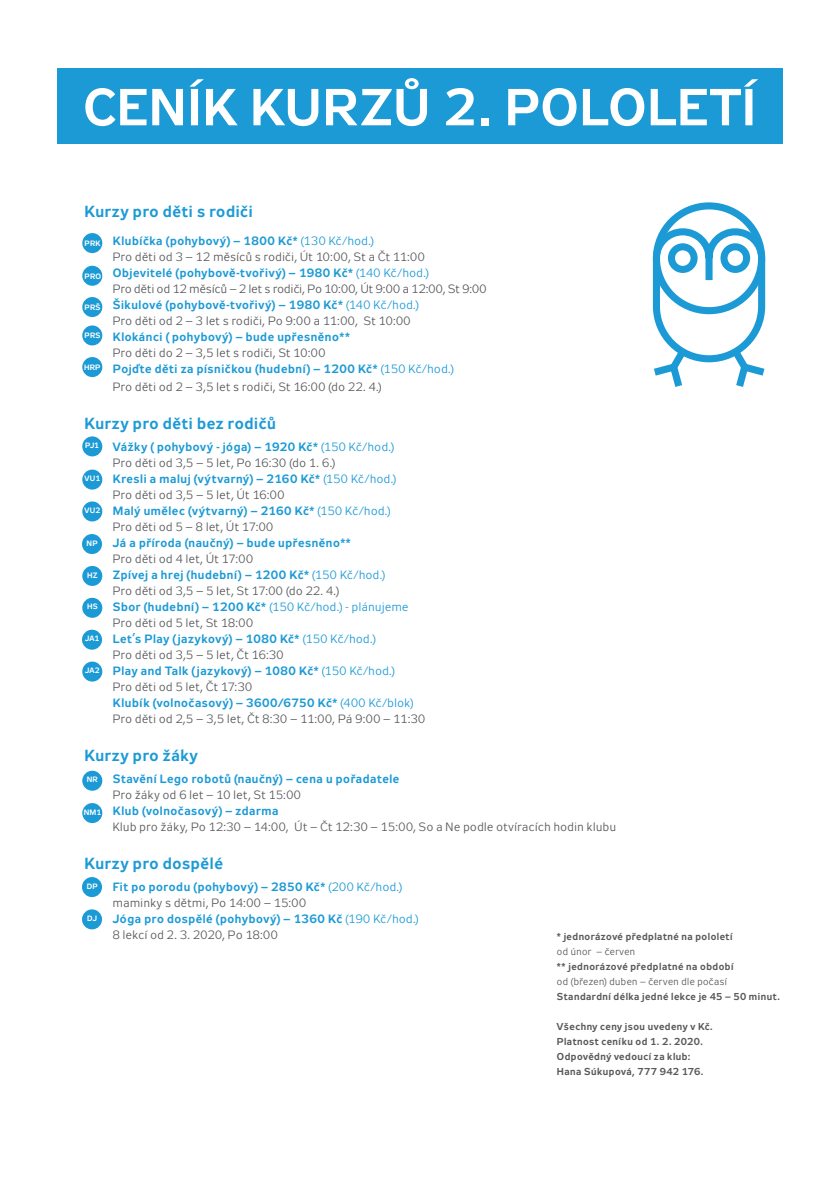
<style>
.page{position:relative;width:840px;height:1191px;background:#fff}
.page>*{position:absolute;margin:0;border:0;box-sizing:border-box;transform-origin:0 0}
.t1{font:700 51.8px "Zeppelin 31";letter-spacing:.025em;color:#fff}
.t2{font:700 16px "Zeppelin 31";letter-spacing:.04em;color:#1c9ad6}
.t3{font:12px/16px "Zeppelin 31";letter-spacing:.045em;color:#58595b}
.t4{font:700 12px/16px "Zeppelin 31";letter-spacing:.045em;color:#1c9ad6}
.t5{font:700 10px/15px "Zeppelin 31";letter-spacing:.045em;color:#58595b}
.t6{font:10px "Zeppelin 31";letter-spacing:.045em;color:#58595b}
.t7{font:700 7.8px "Zeppelin 31";letter-spacing:.02em;color:#fff}
.s1{font-weight:700;color:#1c9ad6}
.s2{color:#1c9ad6}
.s3{font-weight:400;color:#58595b}
.s4{font-weight:400}
</style>
<div class="page">
<div style="left:82px;top:233px;width:20px;height:20px;background:#1c9ad6;border-radius:50%"></div>
<div style="left:82px;top:266px;width:20px;height:20px;background:#1c9ad6;border-radius:50%"></div>
<div style="left:82px;top:297px;width:20px;height:20px;background:#1c9ad6;border-radius:50%"></div>
<div style="left:82px;top:325px;width:20px;height:20px;background:#1c9ad6;border-radius:50%"></div>
<div style="left:82px;top:436px;width:20px;height:20px;background:#1c9ad6;border-radius:50%"></div>
<div style="left:82px;top:469px;width:20px;height:20px;background:#1c9ad6;border-radius:50%"></div>
<div style="left:82px;top:501px;width:20px;height:20px;background:#1c9ad6;border-radius:50%"></div>
<div style="left:82px;top:357px;width:20px;height:20px;background:#1c9ad6;border-radius:50%"></div>
<div style="left:58px;top:68px;width:724px;height:75px;background:#1c9ad6"></div>
<div style="left:652px;top:202px;width:112px;height:160px;border:7px solid #1c9ad6;border-radius:53px"></div>
<svg style="left:652px;top:225px;width:114px;height:93px"></svg>
<div style="left:705px;top:257px;width:7px;height:23px;background:#1c9ad6"></div>
<svg style="left:726px;top:343px;width:39px;height:44px"></svg>
<svg style="left:654px;top:343px;width:37px;height:44px"></svg>
<div style="left:82px;top:534px;width:20px;height:20px;background:#1c9ad6;border-radius:50%"></div>
<div style="left:82px;top:566px;width:20px;height:20px;background:#1c9ad6;border-radius:50%"></div>
<div style="left:82px;top:598px;width:20px;height:20px;background:#1c9ad6;border-radius:50%"></div>
<div style="left:82px;top:629px;width:20px;height:20px;background:#1c9ad6;border-radius:50%"></div>
<div style="left:82px;top:661px;width:20px;height:20px;background:#1c9ad6;border-radius:50%"></div>
<div style="left:82px;top:770px;width:20px;height:20px;background:#1c9ad6;border-radius:50%"></div>
<div style="left:82px;top:803px;width:20px;height:20px;background:#1c9ad6;border-radius:50%"></div>
<div style="left:82px;top:877px;width:20px;height:20px;background:#1c9ad6;border-radius:50%"></div>
<div style="left:82px;top:909px;width:20px;height:20px;background:#1c9ad6;border-radius:50%"></div>
<h1 class="t1" style="left:83px;top:78px;width:454px">CENÍK KURZŮ 2. pololetí</h1>
<h2 class="t2" style="left:84px;top:202px;width:169px">Kurzy pro děti s rodiči</h2>
<p class="t3" style="left:113px;top:234px;width:375px"><span class="s1">Klubíčka (pohybový) – 1800 Kč*</span> <span class="s2">(130 Kč/hod.)<br></span>Pro děti od 3 – 12 měsíců s rodiči, Út 10:00, St a Čt 11:00<br><span class="s1">Objevitelé (pohybově-tvořivý) – 1980 Kč*</span> <span class="s2">(140 Kč/hod.)<br></span>Pro děti od 12 měsíců – 2 let s rodiči, Po 10:00, Út 9:00 a 12:00, St 9:00<br><span class="s1">Šikulové (pohybově-tvořivý) – 1980 Kč*</span> <span class="s2">(140 Kč/hod.)<br></span>Pro děti od 2 – 3 let s rodiči, Po 9:00 a 11:00, St 10:00</p>
<p class="t4" style="left:113px;top:330px;width:238px">Klokánci ( pohybový) – bude upřesněno**</p>
<p class="t4" style="left:113px;top:346px;width:342px"><span class="s3">Pro děti do 2 – 3,5 let s rodiči, St 10:00<br></span>Pojďte děti za písničkou (hudební) – 1200 Kč* <span class="s4">(150 Kč/hod.)</span></p>
<p class="t3" style="left:113px;top:380px;width:270px">Pro děti od 2 – 3,5 let s rodiči, St 16:00 (do 22. 4.)</p>
<h2 class="t2" style="left:84px;top:414px;width:193px">Kurzy pro děti bez rodičů</h2>
<p class="t4" style="left:113px;top:440px;width:285px">Vážky ( pohybový - jóga) – 1920 Kč* <span class="s4">(150 Kč/hod.)<br></span><span class="s3">Pro děti od 3,5 – 5 let, Po 16:30 (do 1. 6.)<br></span>Kresli a maluj (výtvarný) – 2160 Kč* <span class="s4">(150 Kč/hod.)<br></span><span class="s3">Pro děti od 3,5 – 5 let, Út 16:00<br></span>Malý umělec (výtvarný) – 2160 Kč* <span class="s4">(150 Kč/hod.)<br></span><span class="s3">Pro děti od 5 – 8 let, Út 17:00</span></p>
<p class="t4" style="left:113px;top:536px;width:239px">Já a příroda (naučný) – bude upřesněno**</p>
<p class="t3" style="left:113px;top:552px;width:314px">Pro děti od 4 let, Út 17:00<br><span class="s1">Zpívej a hrej (hudební) – 1200 Kč*</span> <span class="s2">(150 Kč/hod.)<br></span>Pro děti od 3,5 – 5 let, St 17:00 (do 22. 4.)<br><span class="s1">Sbor (hudební) – 1200 Kč*</span> <span class="s2">(150 Kč/hod.) - plánujeme </span>Pro děti od 5 let, St 18:00<br><span class="s1">Let’s Play (jazykový) – 1080 Kč*</span> <span class="s2">(150 Kč/hod.)<br></span>Pro děti od 3,5 – 5 let, Čt 16:30<br><span class="s1">Play and Talk (jazykový) – 1080 Kč*</span> <span class="s2">(150 Kč/hod.)<br></span>Pro děti od 5 let, Čt 17:30<br><span class="s1">Klubík (volnočasový) – 3600/6750 Kč*</span> <span class="s2">(400 Kč/blok)<br></span>Pro děti od 2,5 – 3,5 let, Čt 8:30 – 11:00, Pá 9:00 – 11:30</p>
<h2 class="t2" style="left:84px;top:746px;width:115px">Kurzy pro žáky</h2>
<p class="t4" style="left:113px;top:772px;width:288px">Stavění Lego robotů (naučný) – cena u pořadatele</p>
<p class="t3" style="left:113px;top:788px;width:189px">Pro žáky od 6 let – 10 let, St 15:00</p>
<p class="t4" style="left:113px;top:804px;width:167px">Klub (volnočasový) – zdarma</p>
<p class="t3" style="left:113px;top:820px;width:504px">Klub pro žáky, Po 12:30 – 14:00, Út – Čt 12:30 – 15:00, So a Ne podle otvíracích hodin klubu</p>
<h2 class="t2" style="left:84px;top:854px;width:140px">Kurzy pro dospělé</h2>
<p class="t4" style="left:113px;top:880px;width:307px">Fit po porodu (pohybový) – 2850 Kč* <span class="s4">(200 Kč/hod.) </span><span class="s3">maminky s dětmi, Po 14:00 – 15:00<br></span>Jóga pro dospělé (pohybový) – 1360 Kč <span class="s4">(190 Kč/hod.)<br></span><span class="s3">8 lekcí od 2. 3. 2020, Po 18:00</span></p>
<p class="t7" style="left:85px;top:239px;width:17px">PRK</p>
<p class="t7" style="left:85px;top:271px;width:18px">PRO</p>
<p class="t7" style="left:85px;top:303px;width:17px">PRŠ</p>
<p class="t7" style="left:85px;top:331px;width:17px">PRS</p>
<p class="t7" style="left:84px;top:363px;width:18px">HRP</p>
<p class="t7" style="left:85px;top:441px;width:15px">PJ1</p>
<p class="t7" style="left:84px;top:474px;width:17px">VU1</p>
<p class="t7" style="left:84px;top:506px;width:17px">VU2</p>
<p class="t7" style="left:87px;top:538px;width:13px">NP</p>
<p class="t7" style="left:87px;top:570px;width:12px">HZ</p>
<p class="t7" style="left:87px;top:602px;width:12px">HS</p>
<p class="t7" style="left:85px;top:634px;width:16px">JA1</p>
<p class="t7" style="left:85px;top:666px;width:16px">JA2</p>
<p class="t7" style="left:87px;top:775px;width:13px">NR</p>
<p class="t7" style="left:84px;top:807px;width:19px">NM1</p>
<p class="t7" style="left:87px;top:881px;width:12px">DP</p>
<p class="t7" style="left:87px;top:914px;width:11px">DJ</p>
<p class="t5" style="left:556px;top:930px;width:177px">* jednorázové předplatné na pololetí</p>
<p class="t6" style="left:556px;top:946px;width:80px">od únor – červen</p>
<p class="t5" style="left:556px;top:960px;width:178px">** jednorázové předplatné na období</p>
<p class="t6" style="left:556px;top:976px;width:171px">od (březen) duben – červen dle počasí</p>
<p class="t5" style="left:556px;top:990px;width:224px">Standardní délka jedné lekce je 45 – 50 minut.</p>
<p class="t5" style="left:556px;top:1020px;width:157px">Všechny ceny jsou uvedeny v Kč.<br>Platnost ceníku od 1. 2. 2020.<br>Odpovědný vedoucí za klub:<br>Hana Súkupová, 777 942 176.</p>
</div>
